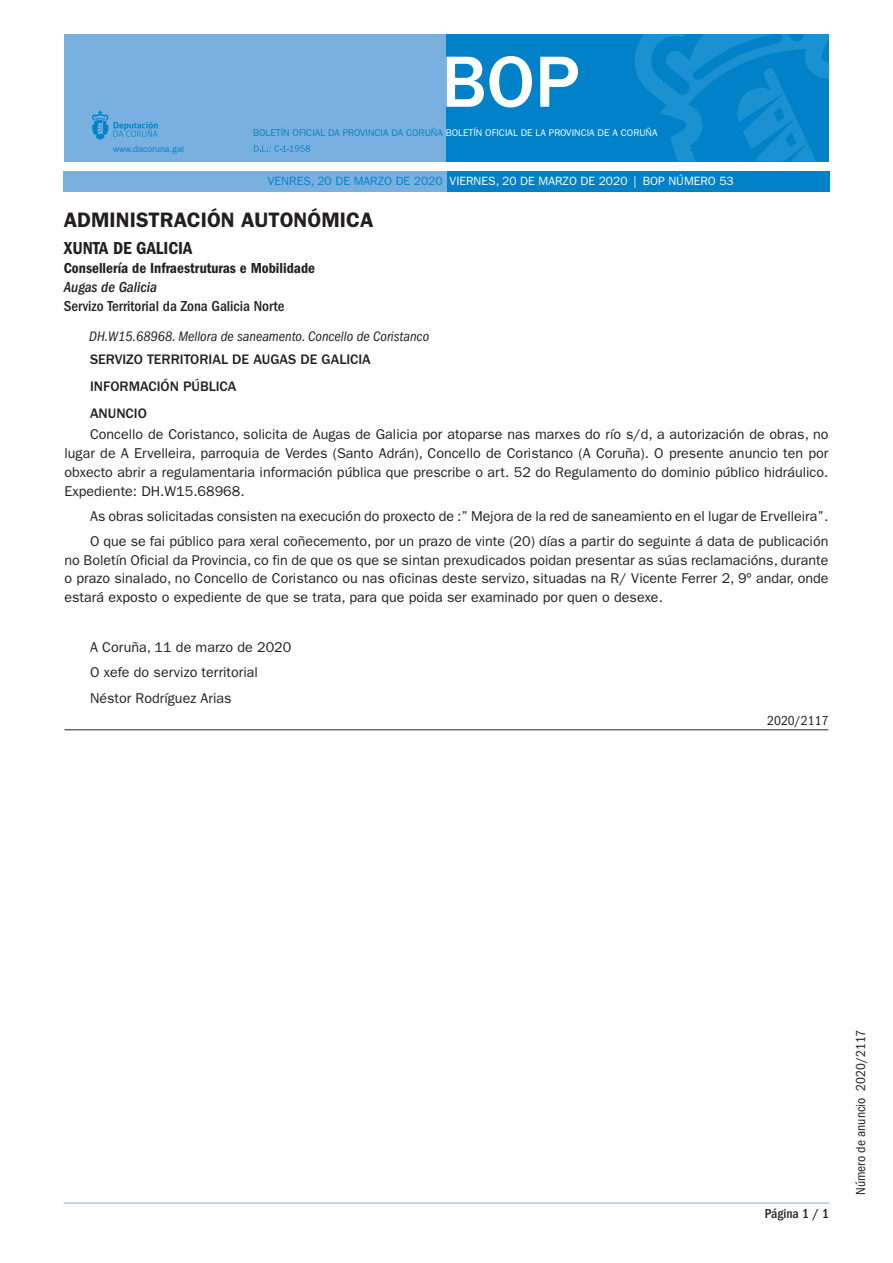
<style>
.page{position:relative;width:893px;height:1263px;background:#fff}
.page>*{position:absolute;margin:0;border:0;box-sizing:border-box;transform-origin:0 0}
.t1{font:500 75px "ITC Franklin Gothic Std";color:#fff}
.t2{font:600 21px "ITC Franklin Gothic Std";color:#231f20}
.t3{font:18px "ITC Franklin Gothic Std Dm Cd";color:#231f20}
.t4{font:15px "ITC Franklin Gothic Std Dm Cd";color:#231f20}
.t5{font:500 condensed 15px "ITC Franklin Gothic Std";color:#231f20}
.t6{font:italic 500 condensed 15px "ITC Franklin Gothic Std";color:#231f20}
.Párrafo_texto_normal{font:14.25px/18.8px "ITC Franklin Gothic Std";color:#231f20;text-align:justify}
.Párrafo_texto_negrit{font:500 14.25px "ITC Franklin Gothic Std";color:#231f20}
.t7{font:italic condensed 14.25px "ITC Franklin Gothic Std";color:#231f20}
.Número_anuncio{font:condensed 13.5px "ITC Franklin Gothic Std";color:#231f20}
.Número_de_página{font:500 condensed 13.5px "ITC Franklin Gothic Std";color:#231f20}
.t8{font:12px "ITC Franklin Gothic Std";color:#fff}
.t9{font:9.75px "ITC Franklin Gothic Std";color:#fff}
.t10{font:9px "ITC Franklin Gothic Std";color:#0081c8}
.s1{color:#0081c8}
</style>
<div class="page">
<div style="left:64px;top:34px;width:382px;height:128px;background:#78b1df"></div>
<div style="left:446px;top:34px;width:383px;height:128px;background:#0081c8"></div>
<svg style="left:254px;top:145px;width:56px;height:7px"></svg>
<svg style="left:92px;top:110px;width:66px;height:30px"></svg>
<svg style="left:635px;top:34px;width:194px;height:128px"></svg>
<div style="left:446px;top:171px;width:383px;height:20px;background:#0081c8"></div>
<div style="left:64px;top:171px;width:383px;height:20px;background:#78b1df"></div>
<hr style="left:64px;top:1203px;width:765px;height:1px;background:#78b1df">
<hr style="left:65px;top:729px;width:763px;height:1px;background:#231f20">
<p class="t10" style="left:113px;top:143px;width:72px">www.dacoruna.gal</p>
<h1 class="t1" style="left:441px;top:40px;width:140px">BOP</h1>
<p class="t9" style="left:253px;top:127px;width:406px"><span class="s1">BOLETÍN OFICIAL DA PROVINCIA DA CORUÑA</span> BOLETÍN OFICIAL DE LA PROVINCIA DE A CORUÑA</p>
<p class="t8" style="left:268px;top:174px;width:467px"><span class="s1">VENRES, 20 DE MARZO DE 2020</span> VIERNES, 20 DE MARZO DE 2020 | BOP NÚMERO 53</p>
<h2 class="t2" style="left:64px;top:207px;width:311px">ADMINISTRACIÓN AUTONÓMICA</h2>
<p class="t3" style="left:64px;top:237px;width:130px">XUNTA DE GALICIA</p>
<p class="t4" style="left:64px;top:259px;width:253px">Consellería de Infraestruturas e Mobilidade</p>
<p class="t6" style="left:64px;top:279px;width:95px">Augas de Galicia</p>
<p class="t5" style="left:64px;top:298px;width:222px">Servizo Territorial da Zona Galicia Norte</p>
<p class="t7" style="left:89px;top:328px;width:341px">DH.W15.68968. Mellora de saneamento. Concello de Coristanco</p>
<p class="Párrafo_texto_negrit" style="left:90px;top:351px;width:282px">SERVIZO TERRITORIAL DE AUGAS DE GALICIA</p>
<p class="Párrafo_texto_negrit" style="left:90px;top:378px;width:148px">INFORMACIÓN PÚBLICA</p>
<p class="Párrafo_texto_negrit" style="left:90px;top:406px;width:58px">ANUNCIO</p>
<p class="Párrafo_texto_normal" style="left:65px;top:425px;width:765px;text-indent:26px">Concello de Coristanco, solicita de Augas de Galicia por atoparse nas marxes do río s/d, a autorización de obras, no lugar de A Ervelleira, parroquia de Verdes (Santo Adrán), Concello de Coristanco (A Coruña). O presente anuncio ten por obxecto abrir a regulamentaria información pública que prescribe o art. 52 do Regulamento do dominio público hidráulico.<br>Expediente: DH.W15.68968.</p>
<p class="Párrafo_texto_normal" style="left:90px;top:507px;width:740px">As obras solicitadas consisten na execución do proxecto de :” Mejora de la red de saneamiento en el lugar de Ervelleira”.</p>
<p class="Párrafo_texto_normal" style="left:65px;top:532px;width:765px;text-indent:26px">O que se fai público para xeral coñecemento, por un prazo de vinte (20) días a partir do seguinte á data de publicación no Boletín Oficial da Provincia, co fin de que os que se sintan prexudicados poidan presentar as súas reclamacións, durante o prazo sinalado, no Concello de Coristanco ou nas oficinas deste servizo, situadas na R/ Vicente Ferrer 2, 9º andar, onde estará exposto o expediente de que se trata, para que poida ser examinado por quen o desexe.</p>
<p class="Párrafo_texto_normal" style="left:90px;top:638px;width:203px">A Coruña, 11 de marzo de 2020</p>
<p class="Párrafo_texto_normal" style="left:90px;top:663px;width:169px">O xefe do servizo territorial</p>
<p class="Párrafo_texto_normal" style="left:90px;top:688px;width:143px">Néstor Rodríguez Arias</p>
<p class="Número_anuncio" style="left:767px;top:713px;width:63px">2020/2117</p>
<p class="Número_de_página" style="left:765px;top:1206px;width:66px">Página 1 / 1</p>
<p class="Número_anuncio" style="left:853px;top:1195px;width:167px;rotate:-90deg">Número de anuncio 2020/2117</p>
</div>
